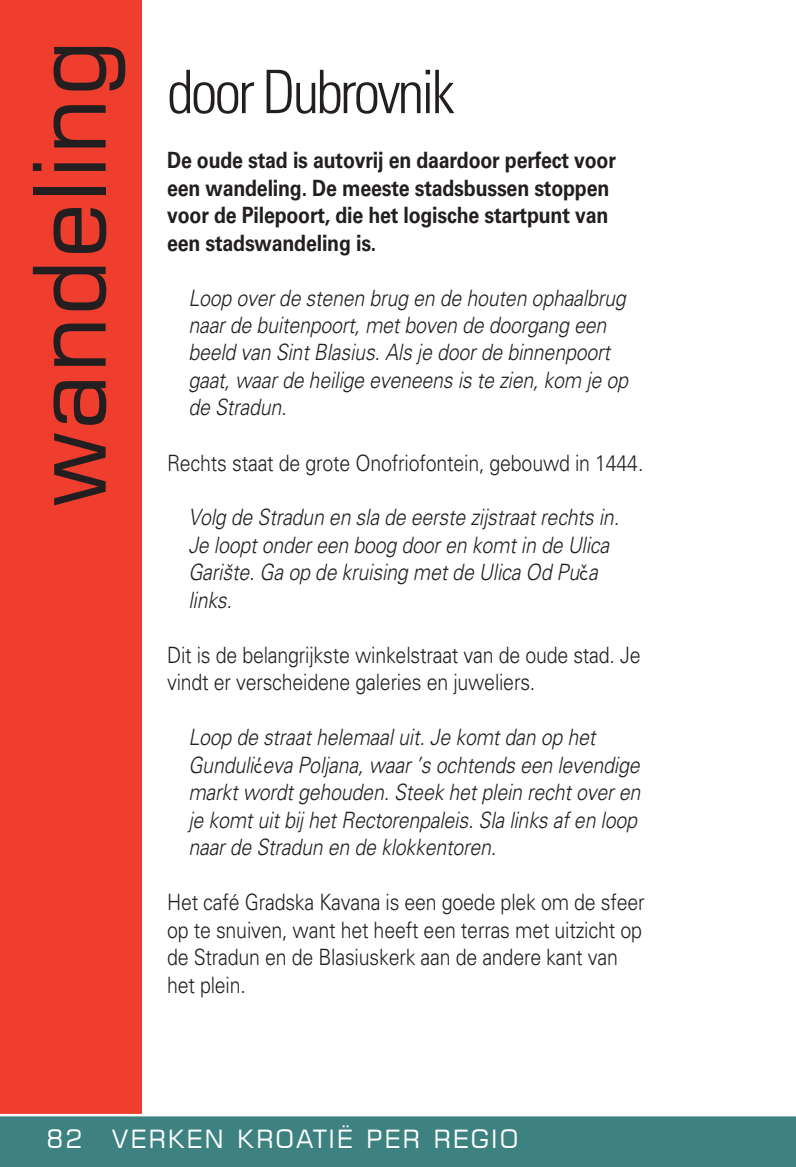
<style>
.page{position:relative;width:796px;height:1167px;background:#fff}
.page>*{position:absolute;margin:0;border:0;box-sizing:border-box;transform-origin:0 0}
.t1{font:100px "Square 721 BT";color:#231f20}
.t2{font:300 condensed 60px "Univers LT Std";letter-spacing:-.05em;color:#231f20}
.t3{font:25px "Square 721 BT";letter-spacing:.08em;color:#fff}
.t4{font:italic 300 22.5px/27.5px "Univers LT Std";letter-spacing:-.01em;color:#231f20;scale:.87 1}
.t5{font:300 22.5px/27.5px "Univers LT Std";letter-spacing:-.01em;color:#231f20;scale:.87 1}
.t6{font:700 22.5px/27.5px "Univers LT Pro 65";letter-spacing:-.01em;color:#231f20;scale:.87 1}
.s1{font-family:"Neutraface Text";font-weight:400;font-style:normal}
</style>
<div class="page">
<div style="left:0;top:1115px;width:795px;height:52px;background:#3d8280"></div>
<div style="left:0;top:0;width:142px;height:1115px;background:#ef3e2e"></div>
<hr style="left:0;top:1114px;width:795px;height:2px;background:#fff">
<h1 class="t1" style="left:7px;top:508px;width:471px;rotate:-90deg">wandeling</h1>
<h2 class="t2" style="left:167px;top:56px;width:289px">door Dubrovnik</h2>
<p class="t6" style="left:167px;top:145px;width:517px">De oude stad is autovrij en daardoor perfect voor een wandeling. De meeste stadsbussen stoppen voor de Pilepoort, die het logische startpunt van een stadswandeling is.</p>
<p class="t4" style="left:188px;top:284px;width:506px">Loop over de stenen brug en de houten ophaalbrug naar de buitenpoort, met boven de doorgang een beeld van Sint Blasius. Als je door de binnenpoort gaat, waar de heilige eveneens is te zien, kom je op de Stradun.</p>
<p class="t5" style="left:167px;top:449px;width:549px">Rechts staat de grote Onofriofontein, gebouwd in 1444.</p>
<p class="t4" style="left:188px;top:504px;width:496px">Volg de Stradun en sla de eerste zijstraat rechts in.<br>Je loopt onder een boog door en komt in de Ulica Garište. Ga op de kruising met de Ulica Od Pu<span class="s1">č</span>a links.</p>
<p class="t5" style="left:167px;top:641px;width:545px">Dit is de belangrijkste winkelstraat van de oude stad. Je vindt er verscheidene galeries en juweliers.</p>
<p class="t4" style="left:188px;top:724px;width:520px">Loop de straat helemaal uit. Je komt dan op het Gunduli<span class="s1">ć</span>eva Poljana, waar ’s ochtends een levendige markt wordt gehouden. Steek het plein recht over en je komt uit bij het Rectorenpaleis. Sla links af en loop naar de Stradun en de klokkentoren.</p>
<p class="t5" style="left:167px;top:888px;width:550px">Het café Gradska Kavana is een goede plek om de sfeer op te snuiven, want het heeft een terras met uitzicht op de Stradun en de Blasiuskerk aan de andere kant van het plein.</p>
<p class="t3" style="left:46px;top:1123px;width:473px">82 VERKEN KROATIË PER REGIO</p>
</div>
